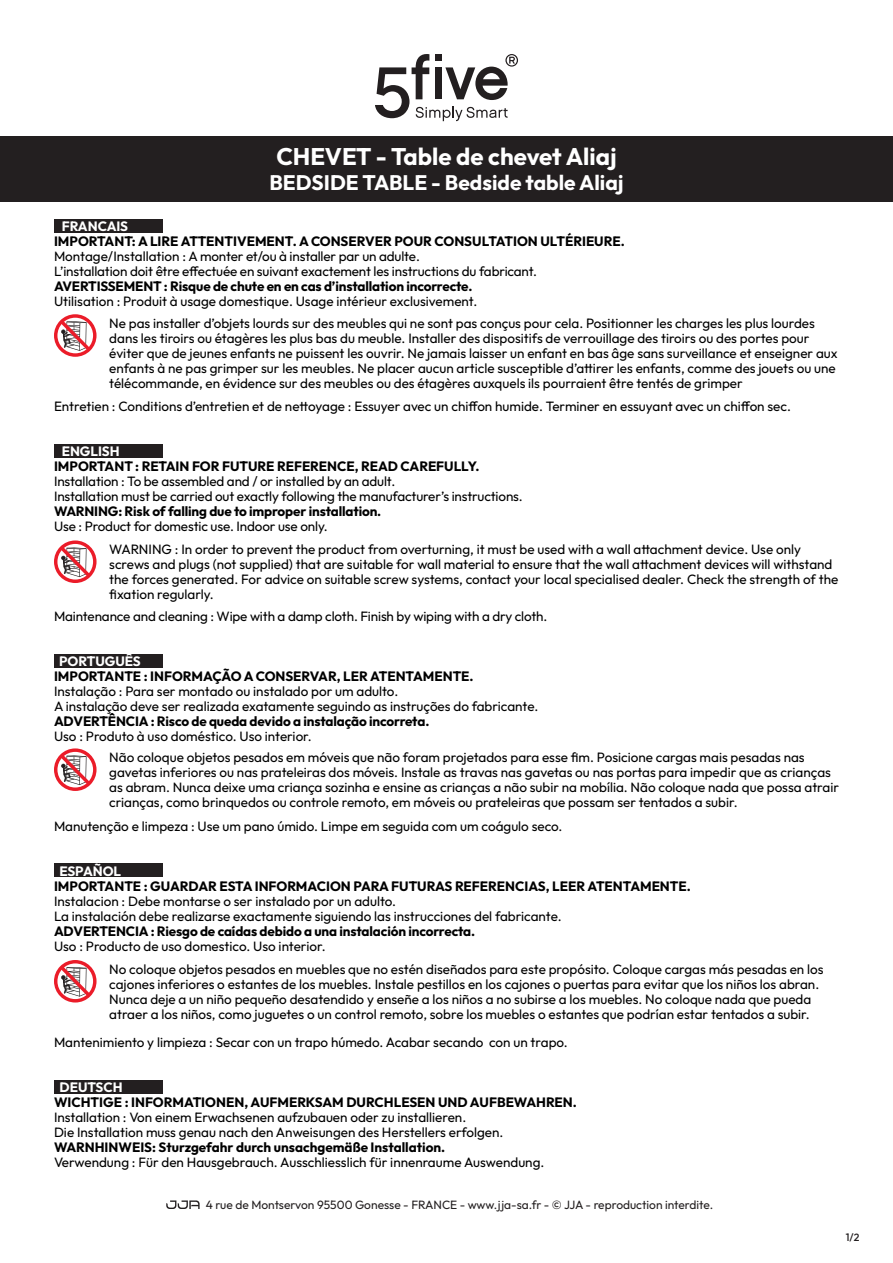
<style>
.page{position:relative;width:893px;height:1263px;background:#fff}
.page>*{position:absolute;margin:0;border:0;box-sizing:border-box;transform-origin:0 0}
.t1{font:700 24px "Outfit";color:#fff}
.t2{font:700 21px "Outfit";color:#fff}
.t3{font:13.5px/15px "Outfit";color:#000}
.t4{font:700 13.5px "Outfit";letter-spacing:-.01em;color:#000}
.t5{font:700 13.5px "Outfit";color:#fff}
.t6{font:12px "Outfit";color:#231f20}
.t7{font:500 10.5px "Outfit";color:#231f20}
</style>
<div class="page">
<svg style="left:375px;top:54px;width:143px;height:67px"></svg>
<svg style="left:166px;top:1200px;width:34px;height:9px"></svg>
<div style="left:0;top:136px;width:893px;height:66px;background:#231f20"></div>
<div style="left:54px;top:219px;width:109px;height:14px;background:#231f20"></div>
<div style="left:54px;top:444px;width:109px;height:14px;background:#231f20"></div>
<div style="left:54px;top:654px;width:109px;height:14px;background:#231f20"></div>
<div style="left:54px;top:863px;width:109px;height:14px;background:#231f20"></div>
<div style="left:54px;top:1080px;width:109px;height:14px;background:#231f20"></div>
<svg style="left:54px;top:314px;width:43px;height:43px"></svg>
<svg style="left:54px;top:540px;width:43px;height:43px"></svg>
<svg style="left:54px;top:748px;width:43px;height:43px"></svg>
<svg style="left:54px;top:960px;width:43px;height:42px"></svg>
<p class="t1" style="left:276px;top:141px;width:342px">CHEVET - Table de chevet Aliaj</p>
<p class="t2" style="left:269px;top:169px;width:356px">BEDSIDE TABLE - Bedside table Aliaj</p>
<p class="t5" style="left:62px;top:217px;width:68px">FRANCAIS</p>
<p class="t4" style="left:54px;top:232px;width:572px">IMPORTANT: A LIRE ATTENTIVEMENT. A CONSERVER POUR CONSULTATION ULTÉRIEURE.</p>
<p class="t3" style="left:54px;top:249px;width:367px">Montage/Installation : A monter et/ou à installer par un adulte.</p>
<p class="t3" style="left:54px;top:264px;width:485px">L’installation doit être effectuée en suivant exactement les instructions du fabricant.</p>
<p class="t4" style="left:54px;top:277px;width:420px">AVERTISSEMENT : Risque de chute en en cas d’installation incorrecte.</p>
<p class="t3" style="left:54px;top:294px;width:425px">Utilisation : Produit à usage domestique. Usage intérieur exclusivement.</p>
<p class="t3" style="left:109px;top:316px;width:730px">Ne pas installer d’objets lourds sur des meubles qui ne sont pas conçus pour cela. Positionner les charges les plus lourdes dans les tiroirs ou étagères les plus bas du meuble. Installer des dispositifs de verrouillage des tiroirs ou des portes pour éviter que de jeunes enfants ne puissent les ouvrir. Ne jamais laisser un enfant en bas âge sans surveillance et enseigner aux enfants à ne pas grimper sur les meubles. Ne placer aucun article susceptible d’attirer les enfants, comme des jouets ou une télécommande, en évidence sur des meubles ou des étagères auxquels ils pourraient être tentés de grimper</p>
<p class="t3" style="left:54px;top:399px;width:738px">Entretien : Conditions d’entretien et de nettoyage : Essuyer avec un chiffon humide. Terminer en essuyant avec un chiffon sec.</p>
<p class="t5" style="left:62px;top:442px;width:59px">ENGLISH</p>
<p class="t4" style="left:54px;top:457px;width:427px">IMPORTANT : RETAIN FOR FUTURE REFERENCE, READ CAREFULLY.</p>
<p class="t3" style="left:54px;top:474px;width:343px">Installation : To be assembled and / or installed by an adult.</p>
<p class="t3" style="left:54px;top:489px;width:470px">Installation must be carried out exactly following the manufacturer’s instructions.</p>
<p class="t4" style="left:54px;top:502px;width:329px">WARNING: Risk of falling due to improper installation.</p>
<p class="t3" style="left:54px;top:519px;width:275px">Use : Product for domestic use. Indoor use only.</p>
<p class="t3" style="left:109px;top:542px;width:730px">WARNING : In order to prevent the product from overturning, it must be used with a wall attachment device. Use only screws and plugs (not supplied) that are suitable for wall material to ensure that the wall attachment devices will withstand the forces generated. For advice on suitable screw systems, contact your local specialised dealer. Check the strength of the fixation regularly.</p>
<p class="t3" style="left:54px;top:609px;width:495px">Maintenance and cleaning : Wipe with a damp cloth. Finish by wiping with a dry cloth.</p>
<p class="t5" style="left:59px;top:652px;width:83px">PORTUGUÊS</p>
<p class="t4" style="left:54px;top:667px;width:421px">IMPORTANTE : INFORMAÇÃO A CONSERVAR, LER ATENTAMENTE.</p>
<p class="t3" style="left:54px;top:684px;width:346px">Instalação : Para ser montado ou instalado por um adulto.</p>
<p class="t3" style="left:54px;top:699px;width:486px">A instalação deve ser realizada exatamente seguindo as instruções do fabricante.</p>
<p class="t4" style="left:54px;top:712px;width:377px">ADVERTÊNCIA : Risco de queda devido a instalação incorreta.</p>
<p class="t3" style="left:54px;top:729px;width:259px">Uso : Produto à uso doméstico. Uso interior.</p>
<p class="t3" style="left:109px;top:750px;width:731px">Não coloque objetos pesados em móveis que não foram projetados para esse fim. Posicione cargas mais pesadas nas gavetas inferiores ou nas prateleiras dos móveis. Instale as travas nas gavetas ou nas portas para impedir que as crianças as abram. Nunca deixe uma criança sozinha e ensine as crianças a não subir na mobília. Não coloque nada que possa atrair crianças, como brinquedos ou controle remoto, em móveis ou prateleiras que possam ser tentados a subir.</p>
<p class="t3" style="left:54px;top:819px;width:510px">Manutenção e limpeza : Use um pano úmido. Limpe em seguida com um coágulo seco.</p>
<p class="t5" style="left:59px;top:862px;width:63px">ESPAÑOL</p>
<p class="t4" style="left:54px;top:877px;width:638px">IMPORTANTE : GUARDAR ESTA INFORMACION PARA FUTURAS REFERENCIAS, LEER ATENTAMENTE.</p>
<p class="t3" style="left:54px;top:894px;width:344px">Instalacion : Debe montarse o ser instalado por un adulto.</p>
<p class="t3" style="left:54px;top:909px;width:509px">La instalación debe realizarse exactamente siguiendo las instrucciones del fabricante.</p>
<p class="t4" style="left:54px;top:922px;width:423px">ADVERTENCIA : Riesgo de caídas debido a una instalación incorrecta.</p>
<p class="t3" style="left:54px;top:939px;width:273px">Uso : Producto de uso domestico. Uso interior.</p>
<p class="t3" style="left:109px;top:961px;width:716px">No coloque objetos pesados en muebles que no estén diseñados para este propósito. Coloque cargas más pesadas en los cajones inferiores o estantes de los muebles. Instale pestillos en los cajones o puertas para evitar que los niños los abran.<br>Nunca deje a un niño pequeño desatendido y enseñe a los niños a no subirse a los muebles. No coloque nada que pueda atraer a los niños, como juguetes o un control remoto, sobre los muebles o estantes que podrían estar tentados a subir.</p>
<p class="t3" style="left:54px;top:1035px;width:515px">Mantenimiento y limpieza : Secar con un trapo húmedo. Acabar secando con un trapo.</p>
<p class="t5" style="left:60px;top:1078px;width:65px">DEUTSCH</p>
<p class="t4" style="left:54px;top:1093px;width:524px">WICHTIGE : INFORMATIONEN, AUFMERKSAM DURCHLESEN UND AUFBEWAHREN.</p>
<p class="t3" style="left:54px;top:1110px;width:414px">Installation : Von einem Erwachsenen aufzubauen oder zu installieren.</p>
<p class="t3" style="left:54px;top:1125px;width:451px">Die Installation muss genau nach den Anweisungen des Herstellers erfolgen.</p>
<p class="t4" style="left:54px;top:1138px;width:393px">WARNHINWEIS: Sturzgefahr durch unsachgemäße Installation.</p>
<p class="t3" style="left:54px;top:1155px;width:492px">Verwendung : Für den Hausgebrauch. Ausschliesslich für innenraume Auswendung.</p>
<p class="t6" style="left:206px;top:1197px;width:509px">4 rue de Montservon 95500 Gonesse - FRANCE - www.jja-sa.fr - © JJA - reproduction interdite.</p>
<p class="t7" style="left:846px;top:1230px;width:15px">1/2</p>
</div>
